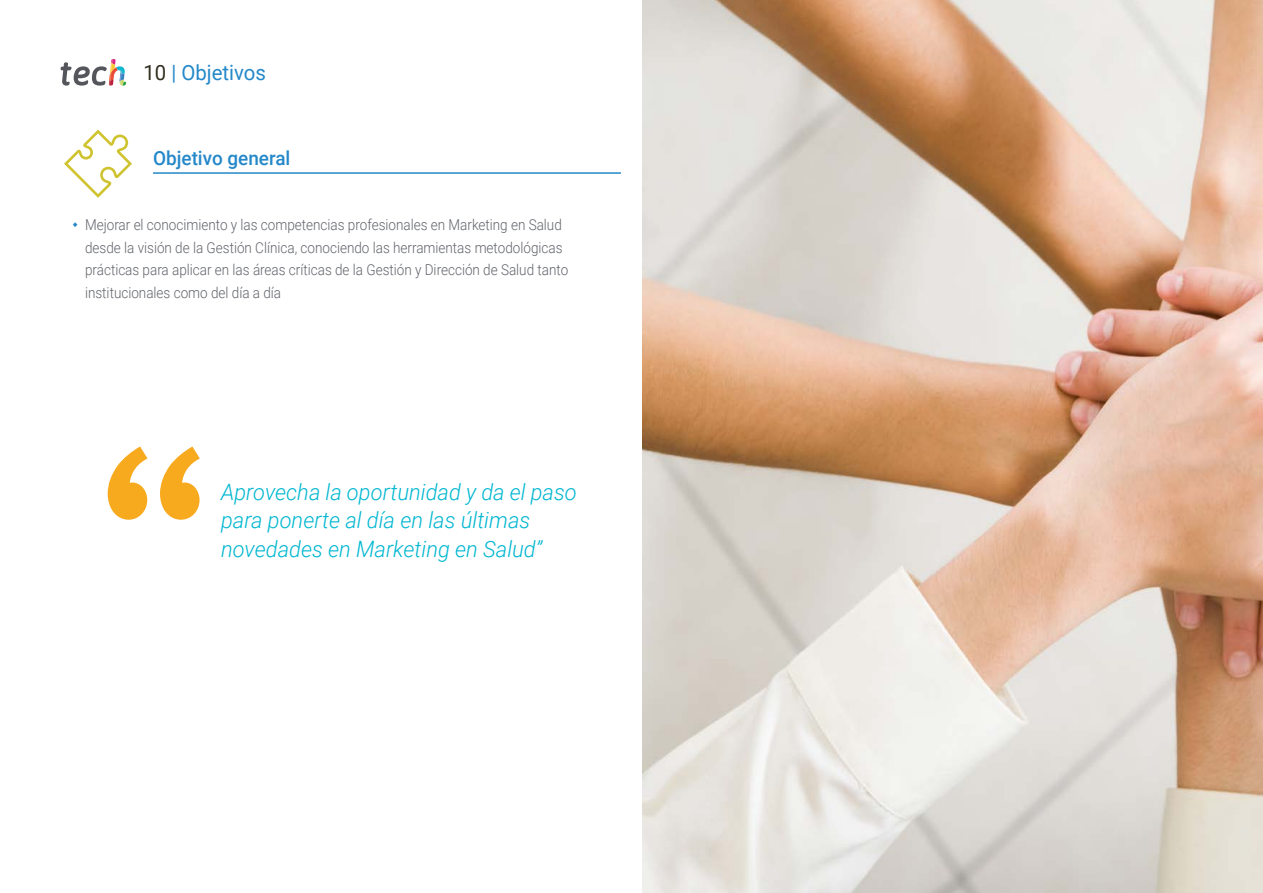
<style>
.page{position:relative;width:1263px;height:893px;background:#fff}
.page>*{position:absolute;margin:0;border:0;box-sizing:border-box;transform-origin:0 0}
.t1{font:italic 300 22.5px/28.5px "Roboto";color:#00b7d1}
.t2{font:21px "Roboto";color:#2488c9}
.t3{font:500 19.5px "Roboto";color:#2488c9}
.t4{font:300 15px/22.5px "Roboto";color:#61646a;scale:.9 1}
.s1{color:#312e20}
</style>
<div class="page">
<hr style="left:153px;top:173px;width:468px;height:1px;background:#2488c9">
<svg style="left:64px;top:130px;width:68px;height:68px"></svg>
<img style="left:642px;top:0;width:621px;height:893px">
<svg style="left:61px;top:59px;width:65px;height:27px"></svg>
<svg style="left:108px;top:446px;width:92px;height:74px"></svg>
<h2 class="t2" style="left:144px;top:57px;width:124px"><span class="s1">10</span> | Objetivos</h2>
<h3 class="t3" style="left:153px;top:144px;width:139px">Objetivo general</h3>
<p class="t4" style="left:85px;top:213px;width:538px">Mejorar el conocimiento y las competencias profesionales en Marketing en Salud desde la visión de la Gestión Clínica, conociendo las herramientas metodológicas prácticas para aplicar en las áreas críticas de la Gestión y Dirección de Salud tanto institucionales como del día a día</p>
<h1 class="t1" style="left:221px;top:476px;width:357px">Aprovecha la oportunidad y da el paso para ponerte al día en las últimas novedades en Marketing en Salud”</h1>
</div>
